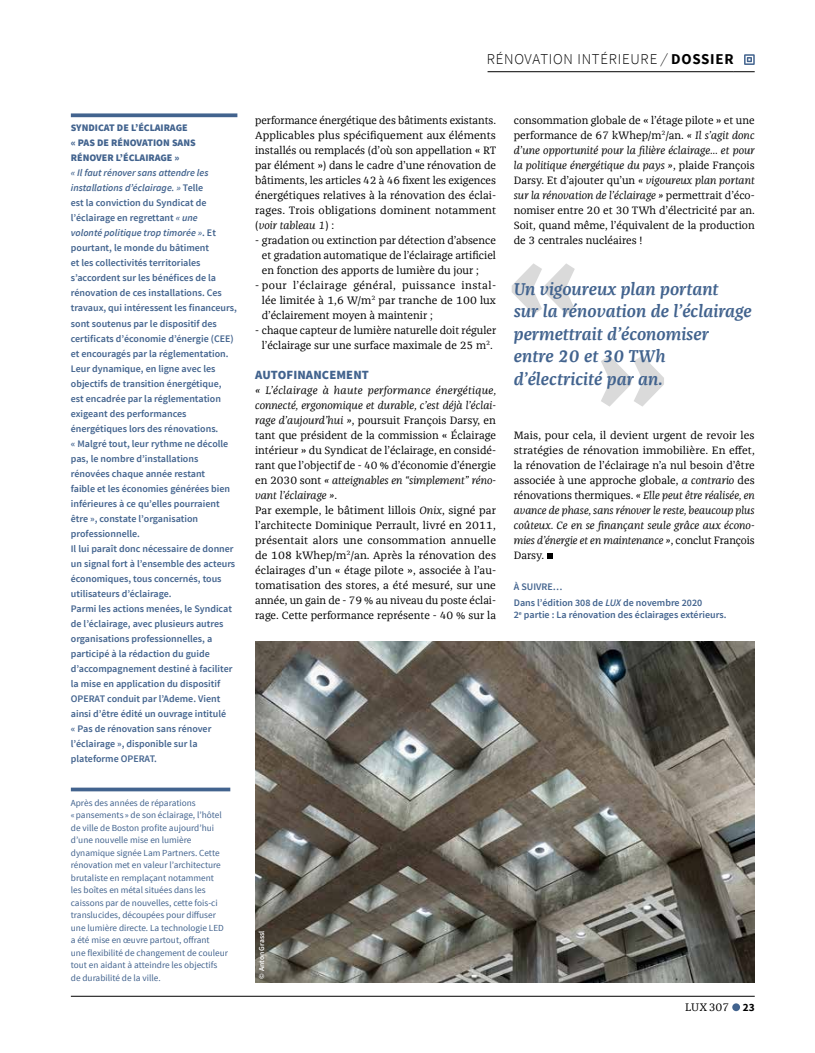
<style>
.page{position:relative;width:815px;height:1053px;background:#fff}
.page>*{position:absolute;margin:0;border:0;box-sizing:border-box;transform-origin:0 0}
.t1{font:800 125px "Franziska Offc";color:#dadada}
.t2{font:italic 600 17.5px/22.5px "Franziska Offc";color:#42638e}
.t3{font:300 15px "Source Sans Pro";letter-spacing:.05em;color:#000}
.t4{font:900 12.5px "Source Sans Pro";letter-spacing:.01em;color:#42638e}
.t5{font:11.25px "Franziska Offc";color:#000}
.t6{font:11px/15px "Franziska Offc";color:#000;text-align:justify}
.t7{font:600 10px/15px "Source Sans Pro";color:#42638e}
.t8{font:900 10px/15px "Source Sans Pro";color:#42638e}
.t9{font:9.25px/12.5px "Source Sans Pro";color:#42638e}
.t10{font:600 7.5px "Source Sans Pro";color:#fff}
.s1{font-style:italic}
.s2{font-weight:700}
.s3{font-family:"Source Sans Pro";font-weight:700}
</style>
<div class="page">
<img style="left:255px;top:641px;width:500px;height:340px">
<hr style="left:488px;top:71px;width:246px;height:1px;background:#000">
<svg style="left:733px;top:71px;width:22px;height:1px"></svg>
<svg style="left:744px;top:54px;width:11px;height:11px"></svg>
<svg style="left:547px;top:553px;width:6px;height:6px"></svg>
<svg style="left:71px;top:113px;width:166px;height:4px"></svg>
<svg style="left:71px;top:787px;width:159px;height:4px"></svg>
<div style="left:732px;top:1003px;width:8px;height:8px;background:#42638e;border-radius:50%"></div>
<hr style="left:71px;top:995px;width:684px;height:1px;background:#000">
<h3 class="t3" style="left:487px;top:50px;width:248px">RÉNOVATION INTÉRIEURE <span class="s1">/</span> <span class="s2">DOSSIER</span></h3>
<p class="t8" style="left:71px;top:121px;width:126px">SYNDICAT DE L’ÉCLAIRAGE<br>« PAS DE RÉNOVATION SANS<br>RÉNOVER L’ÉCLAIRAGE »</p>
<p class="t7" style="left:71px;top:166px;width:168px"><span class="s1">« Il faut rénover sans attendre les installations d’éclairage. »</span> Telle<br>est la conviction du Syndicat de l’éclairage en regrettant <span class="s1">« une<br>volonté politique trop timorée »</span>. Et pourtant, le monde du bâtiment<br>et les collectivités territoriales s’accordent sur les bénéfices de la rénovation de ces installations. Ces travaux, qui intéressent les financeurs, sont soutenus par le dispositif des certificats d’économie d’énergie (CEE) et encouragés par la réglementation.<br>Leur dynamique, en ligne avec les objectifs de transition énergétique, est encadrée par la réglementation exigeant des performances énergétiques lors des rénovations.<br>« Malgré tout, leur rythme ne décolle pas, le nombre d’installations rénovées chaque année restant<br>faible et les économies générées bien inférieures à ce qu’elles pourraient être », constate l’organisation professionnelle.<br>Il lui paraît donc nécessaire de donner un signal fort à l’ensemble des acteurs économiques, tous concernés, tous utilisateurs d’éclairage.<br>Parmi les actions menées, le Syndicat de l’éclairage, avec plusieurs autres organisations professionnelles, a participé à la rédaction du guide d’accompagnement destiné à faciliter la mise en application du dispositif OPERAT conduit par l’Ademe. Vient ainsi d’être édité un ouvrage intitulé<br>« Pas de rénovation sans rénover l’éclairage », disponible sur la plateforme OPERAT.</p>
<p class="t9" style="left:71px;top:796px;width:159px">Après des années de réparations «pansements » de son éclairage, l’hôtel de ville de Boston profite aujourd’hui d’une nouvelle mise en lumière dynamique signée Lam Partners. Cette rénovation met en valeur l’architecture brutaliste en remplaçant notamment<br>les boîtes en métal situées dans les caissons par de nouvelles, cette fois-ci translucides, découpées pour diffuser une lumière directe. La technologie LED a été mise en œuvre partout, offrant<br>une flexibilité de changement de couleur tout en aidant à atteindre les objectifs de durabilité de la ville.</p>
<p class="t6" style="left:255px;top:113px;width:243px">performance énergétique des bâtiments existants.<br>Applicables plus spécifiquement aux éléments installés ou remplacés (d’où son appellation « RT par élément ») dans le cadre d’une rénovation de bâtiments, les articles 42 à 46 fixent les exigences énergétiques relatives à la rénovation des éclai&shy;rages. Trois obligations dominent notamment (<span class="s1">voir tableau 1</span>) :</p>
<p class="t6" style="left:262px;top:233px;width:236px;text-indent:-7px">- gradation ou extinction par détection d’absence et gradation automatique de l’éclairage artificiel en fonction des apports de lumière du jour ;</p>
<p class="t6" style="left:262px;top:278px;width:236px;text-indent:-7px">- pour l’éclairage général, puissance instal&shy;lée limitée à 1,6 W/m<sup>2</sup> par tranche de 100 lux d’éclairement moyen à maintenir ;</p>
<p class="t6" style="left:255px;top:323px;width:243px;text-align:center">- chaque capteur de lumière naturelle doit réguler l’éclairage sur une surface maximale de 25 m<sup>2</sup>.</p>
<p class="t4" style="left:255px;top:366px;width:115px">AUTOFINANCEMENT</p>
<p class="t6" style="left:255px;top:383px;width:242px;text-align:left"><span class="s1">« L’éclairage à haute performance énergétique, connecté, ergonomique et durable, c’est déjà l’éclai&shy;rage d’aujourd’hui »</span>, poursuit François Darsy, en tant que président de la commission « Éclairage intérieur » du Syndicat de l’éclairage, en considé&shy;rant que l’objectif de - 40 % d’économie d’énergie en 2030 sont <span class="s1">« atteignables en “simplement” réno&shy;vant l’éclairage »</span>.<br>Par exemple, le bâtiment lillois <span class="s1">Onix</span>, signé par l’architecte Dominique Perrault, livré en 2011, présentait alors une consommation annuelle de 108 kWhep/m<sup>2</sup>/an. Après la rénovation des éclairages d’un « étage pilote », associée à l’au&shy;tomatisation des stores, a été mesuré, sur une année, un gain de - 79 % au niveau du poste éclai&shy;rage. Cette performance représente - 40 % sur la</p>
<p class="t6" style="left:514px;top:113px;width:243px">consommation globale de « l’étage pilote » et une performance de 67 kWhep/m<sup>2</sup>/an. <span class="s1">« Il s’agit donc d’une opportunité pour la filière éclairage… et pour la politique énergétique du pays »</span>, plaide François Darsy. Et d’ajouter qu’un <span class="s1">« vigoureux plan portant sur la rénovation de l’éclairage »</span> permettrait d’éco&shy;nomiser entre 20 et 30 TWh d’électricité par an.<br>Soit, quand même, l’équivalent de la production de 3 centrales nucléaires !</p>
<h1 class="t1" style="left:506px;top:207px;width:78px">«</h1>
<h2 class="t2" style="left:514px;top:278px;width:240px">Un vigoureux plan portant<br>sur la rénovation de l’éclairage permettrait d’économiser entre 20 et 30 TWh d’électricité par an.</h2>
<h1 class="t1" style="left:593px;top:300px;width:78px">»</h1>
<p class="t6" style="left:514px;top:428px;width:243px">Mais, pour cela, il devient urgent de revoir les stratégies de rénovation immobilière. En effet, la rénovation de l’éclairage n’a nul besoin d’être associée à une approche globale, <span class="s1">a contrario</span> des rénovations thermiques. <span class="s1">« Elle peut être réalisée, en avance de phase, sans rénover le reste, beaucoup plus coûteux. Ce en se finançant seule grâce aux écono&shy;mies d’énergie et en maintenance »</span>, conclut François Darsy.</p>
<p class="t7" style="left:514px;top:578px;width:190px;line-height:16px">À SUIVRE…<br>Dans l’édition 308 de <span class="s1">LUX</span> de novembre 2020</p>
<p class="t7" style="left:514px;top:607px;width:214px">2<sup>e</sup> partie : La rénovation des éclairages extérieurs.</p>
<p class="t10" style="left:257px;top:978px;width:49px;rotate:-90deg">© Anton Grassl</p>
<p class="t5" style="left:685px;top:1000px;width:71px">LUX307 <span class="s3">23</span></p>
</div>
